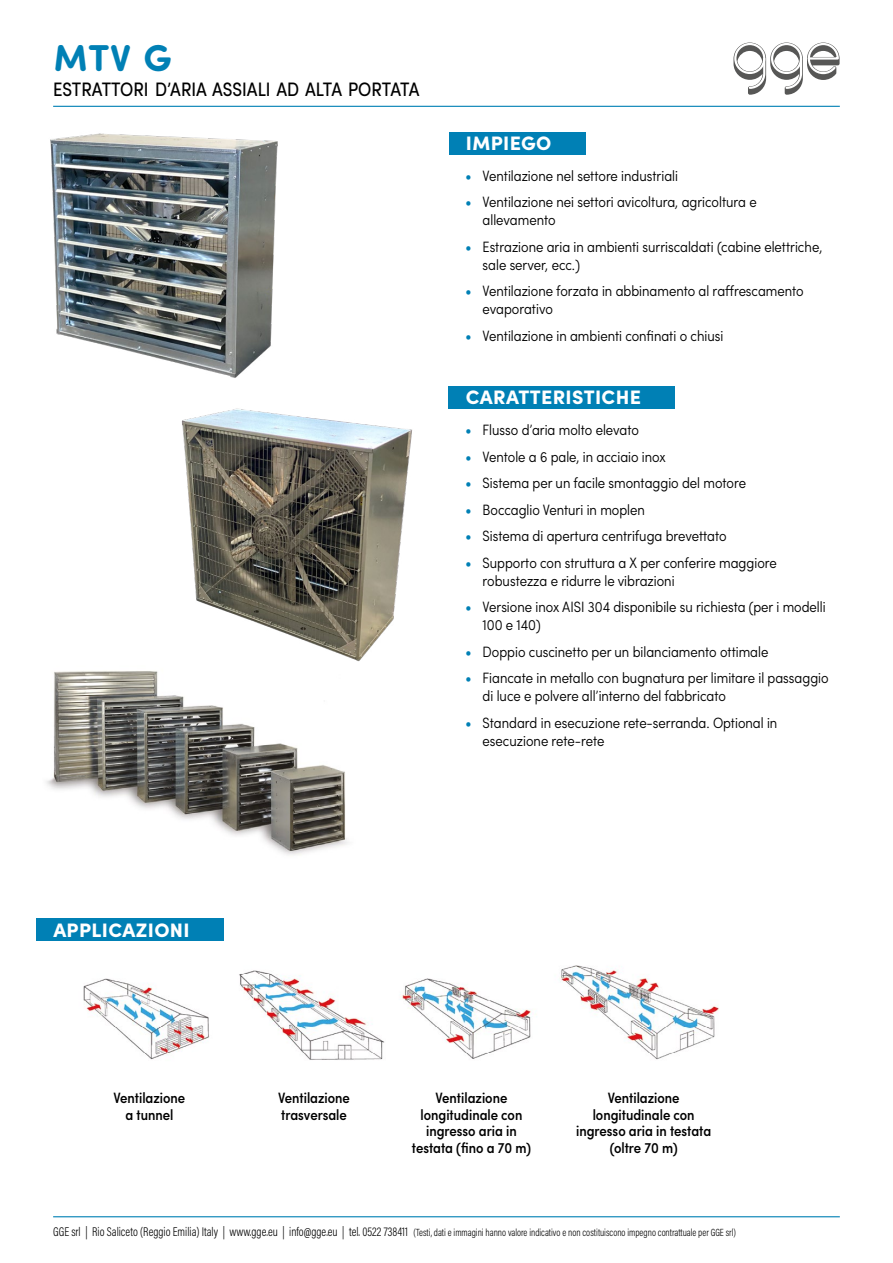
<style>
.page{position:relative;width:893px;height:1263px;background:#fff}
.page>*{position:absolute;margin:0;border:0;box-sizing:border-box;transform-origin:0 0}
.t1{font:700 37.5px "Sofia Pro Soft";color:#0080b5}
.t2{font:condensed 19.5px "Sofia Pro";letter-spacing:.02em;color:#000}
.t3{font:900 19.5px "Sofia Pro";letter-spacing:.02em;color:#fff}
.t4{font:300 condensed 15px/18px "Sofia Pro";color:#000}
.t5{font:500 condensed 15px/16.5px "Sofia Pro";color:#000;text-align:center}
.t6{font:300 10.5px "Acumin Pro Cond";color:#000;scale:.93 1}
.s1{font-weight:700;color:#0080b5}
.s2{font-size:12.75px}
</style>
<div class="page">
<hr style="left:53px;top:106px;width:787px;height:1px;background:#0080b5">
<hr style="left:53px;top:1216px;width:787px;height:1px;background:#0080b5">
<div style="left:449px;top:132px;width:137px;height:22px;background:#0080b5"></div>
<div style="left:449px;top:386px;width:226px;height:23px;background:#0080b5"></div>
<div style="left:36px;top:918px;width:188px;height:23px;background:#0080b5"></div>
<img style="left:46px;top:671px;width:302px;height:184px">
<img style="left:50px;top:133px;width:228px;height:245px">
<img style="left:174px;top:408px;width:238px;height:264px">
<img style="left:83px;top:965px;width:636px;height:95px">
<svg style="left:733px;top:43px;width:107px;height:52px"></svg>
<h1 class="t1" style="left:54px;top:30px;width:120px">MTV G</h1>
<h2 class="t2" style="left:53px;top:77px;width:169px">ESTRATTORI D’ARIA ASSIALI</h2>
<h2 class="t2" style="left:276px;top:77px;width:143px">AD ALTA PORTATA</h2>
<h2 class="t3" style="left:466px;top:128px;width:87px">IMPIEGO</h2>
<p class="t4" style="left:466px;top:166px;width:214px"><span class="s1">•</span> Ventilazione nel settore industriali</p>
<p class="t4" style="left:483px;top:193px;width:276px;text-indent:-17px"><span class="s1">•</span> Ventilazione nei settori avicoltura, agricoltura e allevamento</p>
<p class="t4" style="left:483px;top:237px;width:341px;text-indent:-17px"><span class="s1">•</span> Estrazione aria in ambienti surriscaldati (cabine elettriche, sale server, ecc.)</p>
<p class="t4" style="left:483px;top:282px;width:322px;text-indent:-17px"><span class="s1">•</span> Ventilazione forzata in abbinamento al raffrescamento evaporativo</p>
<p class="t4" style="left:466px;top:326px;width:259px"><span class="s1">•</span> Ventilazione in ambienti confinati o chiusi</p>
<h2 class="t3" style="left:466px;top:382px;width:177px">CARATTERISTICHE</h2>
<p class="t4" style="left:466px;top:420px;width:175px"><span class="s1">•</span> Flusso d’aria molto elevato</p>
<p class="t4" style="left:466px;top:447px;width:202px"><span class="s1">•</span> Ventole a 6 pale, in acciaio inox</p>
<p class="t4" style="left:466px;top:473px;width:282px"><span class="s1">•</span> Sistema per un facile smontaggio del motore</p>
<p class="t4" style="left:466px;top:500px;width:181px"><span class="s1">•</span> Boccaglio Venturi in moplen</p>
<p class="t4" style="left:466px;top:526px;width:263px"><span class="s1">•</span> Sistema di apertura centrifuga brevettato</p>
<p class="t4" style="left:483px;top:553px;width:296px;text-indent:-17px"><span class="s1">•</span> Supporto con struttura a X per conferire maggiore robustezza e ridurre le vibrazioni</p>
<p class="t4" style="left:483px;top:598px;width:345px;text-indent:-17px"><span class="s1">•</span> Versione inox AISI 304 disponibile su richiesta (per i modelli<br>100 e 140)</p>
<p class="t4" style="left:466px;top:642px;width:304px"><span class="s1">•</span> Doppio cuscinetto per un bilanciamento ottimale</p>
<p class="t4" style="left:483px;top:669px;width:347px;text-indent:-17px"><span class="s1">•</span> Fiancate in metallo con bugnatura per limitare il passaggio di luce e polvere all’interno del fabbricato</p>
<p class="t4" style="left:483px;top:713px;width:296px;text-indent:-17px"><span class="s1">•</span> Standard in esecuzione rete-serranda. Optional in esecuzione rete-rete</p>
<h2 class="t3" style="left:53px;top:914px;width:138px">APPLICAZIONI</h2>
<p class="t5" style="left:113px;top:1089px;width:73px">Ventilazione a tunnel</p>
<p class="t5" style="left:412px;top:1089px;width:121px">Ventilazione longitudinale con ingresso aria in testata (fino a 70 m)</p>
<p class="t5" style="left:576px;top:1089px;width:136px">Ventilazione longitudinale con ingresso aria in testata (oltre 70 m)</p>
<p class="t5" style="left:278px;top:1089px;width:73px;text-align:left">Ventilazione trasversale</p>
<p class="t6" style="left:53px;top:1225px;width:736px"><span class="s2">GGE srl | Rio Saliceto (Reggio Emilia) Italy | www.gge.eu | info@gge.eu | tel. 0522 738411</span> (Testi, dati e immagini hanno valore indicativo e non costituiscono impegno contrattuale per GGE srl)</p>
</div>
